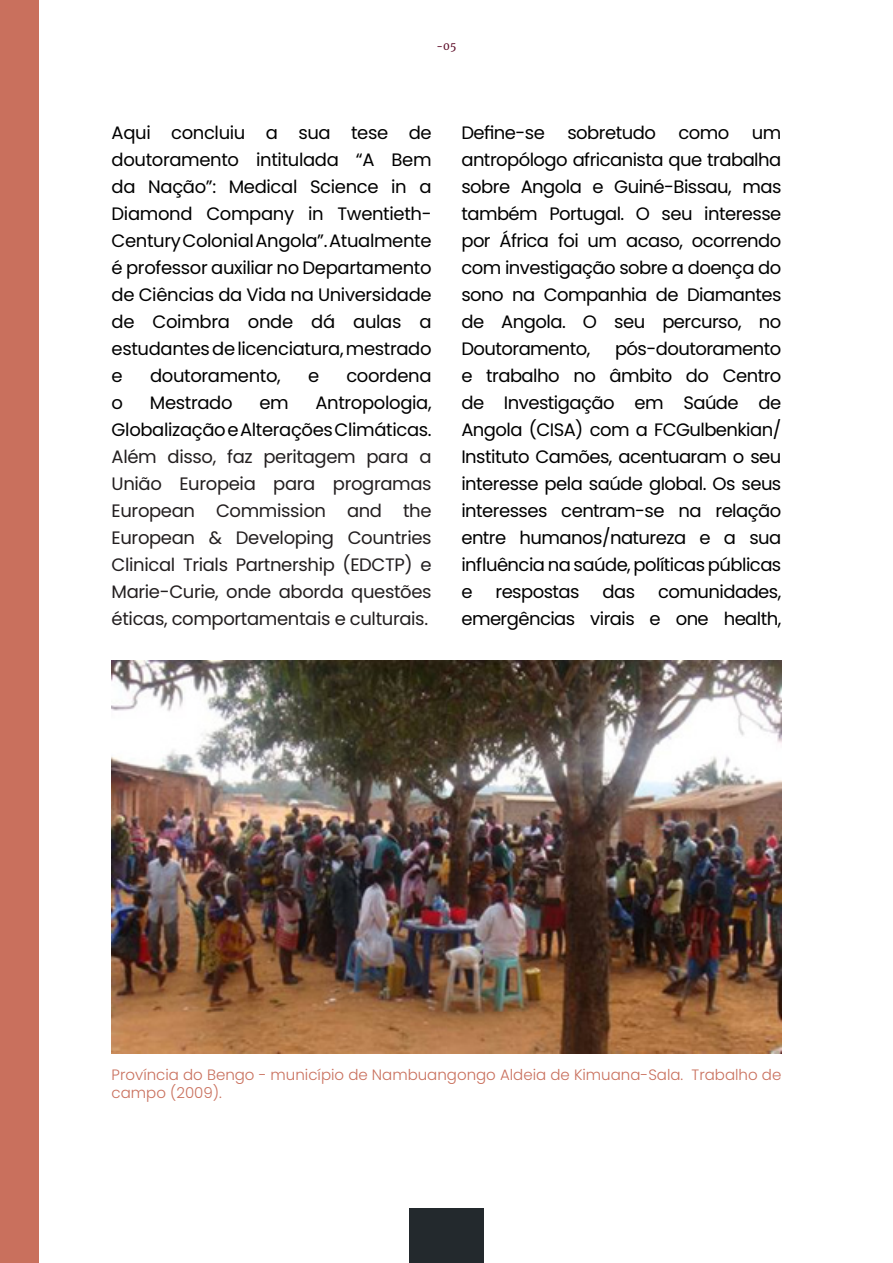
<style>
.page{position:relative;width:893px;height:1263px;background:#fff}
.page>*{position:absolute;margin:0;border:0;box-sizing:border-box;transform-origin:0 0}
.t1{font:18px/27px "Poppins";letter-spacing:-.03em;color:#000;text-align:justify}
.t2{font:18px/27px "Poppins";letter-spacing:-.02em;color:#231f20;text-align:justify}
.t3{font:300 15px/18px "Poppins";color:#c9705d}
.t4{font:10.5px "Merriweather";color:#5b0925}
.s1{color:#000}
</style>
<div class="page">
<div style="left:0;top:0;width:39px;height:1263px;background:#c9705d"></div>
<div style="left:409px;top:1209px;width:75px;height:54px;background:#23292d"></div>
<img style="left:112px;top:660px;width:669px;height:393px">
<p class="t4" style="left:436px;top:39px;width:22px">-05</p>
<p class="t1" style="left:112px;top:119px;width:321px">Aqui concluiu a sua tese de doutoramento intitulada “A Bem da Nação”: Medical Science in a Diamond Company in Twentieth-Century Colonial Angola”. Atualmente é professor auxiliar no Departamento de Ciências da Vida na Universidade de Coimbra onde dá aulas a estudantes de licenciatura, mestrado e</p>
<p class="t1" style="left:150px;top:362px;width:132px">doutoramento,</p>
<p class="t1" style="left:308px;top:362px;width:13px">e</p>
<p class="t1" style="left:346px;top:362px;width:87px">coordena</p>
<p class="t2" style="left:112px;top:389px;width:321px;text-indent:204px"><span class="s1">Antropologia, Globalização e Alterações Climáticas.<br></span>Além disso, faz peritagem para a União Europeia para programas European Commission and the European &amp; Developing Countries Clinical Trials Partnership (EDCTP) e Marie-Curie, onde aborda questões éticas, comportamentais e culturais.</p>
<p class="t1" style="left:112px;top:389px;width:13px">o</p>
<p class="t1" style="left:150px;top:389px;width:84px">Mestrado</p>
<p class="t1" style="left:259px;top:389px;width:31px">em</p>
<p class="t1" style="left:461px;top:119px;width:85px">Define-se</p>
<p class="t1" style="left:567px;top:119px;width:90px">sobretudo</p>
<p class="t1" style="left:678px;top:119px;width:52px">como</p>
<p class="t1" style="left:461px;top:119px;width:321px;text-indent:290px">um antropólogo africanista que trabalha sobre Angola e Guiné-Bissau, mas também Portugal. O seu interesse por África foi um acaso, ocorrendo com investigação sobre a doença do sono na Companhia de Diamantes de Angola. O seu percurso, no Doutoramento,</p>
<p class="t1" style="left:461px;top:335px;width:321px;text-indent:154px">pós-doutoramento e trabalho no âmbito do Centro de Investigação em Saúde de Angola (CISA) com a FCGulbenkian/ Instituto Camões, acentuaram o seu interesse pela saúde global. Os seus interesses centram-se na relação entre humanos/natureza e a sua influência na saúde, políticas públicas e</p>
<p class="t1" style="left:461px;top:578px;width:321px;text-align:right">comunidades,<br>emergências virais e one health,</p>
<p class="t1" style="left:495px;top:578px;width:86px">respostas</p>
<p class="t1" style="left:603px;top:578px;width:34px">das</p>
<p class="t3" style="left:112px;top:1065px;width:671px">Província do Bengo - município de Nambuangongo Aldeia de Kimuana-Sala. Trabalho de campo (2009).</p>
</div>
